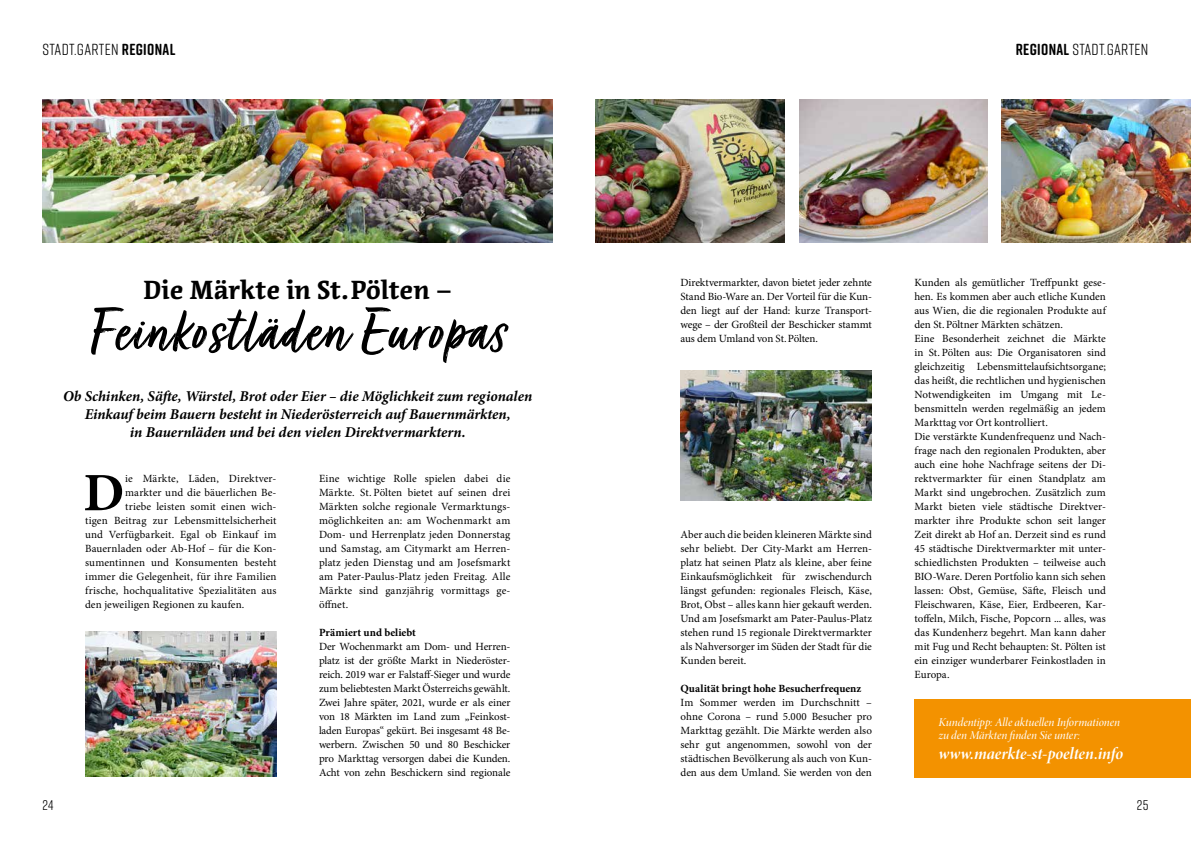
<style>
.page{position:relative;width:1191px;height:842px;background:#fff}
.page>*{position:absolute;margin:0;border:0;box-sizing:border-box;transform-origin:0 0}
.t1{font:70px "Turbinado Pro";letter-spacing:.02em;color:#000}
.t2{font:700 54.1px "Minion Pro";color:#000}
.t3{font:700 26px "Acuta";letter-spacing:-.005em;color:#000}
.t4{font:17px "Minion Pro Bold It Disp";letter-spacing:-.005em;color:#fff}
.t5{font:16px "Rift Soft";letter-spacing:.015em;color:#000}
.t6{font:italic 700 15px/18px "Minion Pro";letter-spacing:-.005em;color:#000;text-align:center}
.t7{font:14px "Rift Soft";color:#000}
.t8{font:12px/13px "Minion Pro Medium It Disp";letter-spacing:-.005em;color:#fff}
.t9{font:11px/14px "Minion Pro";color:#000;text-align:justify}
.t10{font:700 11px "Minion Pro";letter-spacing:.005em;color:#000}
.s1{font-weight:700}
</style>
<div class="page">
<div style="left:914px;top:699px;width:277px;height:78px;background:#f39200"></div>
<img style="left:85px;top:632px;width:191px;height:144px">
<img style="left:680px;top:371px;width:192px;height:129px">
<img style="left:43px;top:99px;width:510px;height:143px">
<img style="left:595px;top:99px;width:190px;height:143px">
<img style="left:799px;top:99px;width:188px;height:143px">
<img style="left:1001px;top:99px;width:190px;height:143px">
<h3 class="t5" style="left:43px;top:38px;width:134px">STADT.GARTEN <span class="s1">REGIONAL</span></h3>
<h3 class="t5" style="left:1015px;top:38px;width:134px"><span class="s1">REGIONAL</span> STADT.GARTEN</h3>
<h3 class="t3" style="left:144px;top:274px;width:310px">Die Märkte in St. Pölten –</h3>
<h1 class="t1" style="left:89px;top:293px;width:418px">Feinkostläden Europas</h1>
<h3 class="t6" style="left:63px;top:387px;width:471px">Ob Schinken, Säfte, Würstel, Brot oder Eier – die Möglichkeit zum regionalen<br>Einkauf beim Bauern besteht in Niederösterreich auf Bauernmärkten,<br>in Bauernläden und bei den vielen Direktvermarktern.</h3>
<h2 class="t2" style="left:83px;top:455px;width:43px">D</h2>
<p class="t9" style="left:125px;top:472px;width:153px">ie Märkte, Läden, Direktver-</p>
<p class="t9" style="left:125px;top:486px;width:153px">markter und die bäuerlichen Be-</p>
<p class="t9" style="left:125px;top:500px;width:153px">triebe leisten somit einen wich-</p>
<p class="t9" style="left:85px;top:514px;width:193px">tigen Beitrag zur Lebensmittelsicherheit</p>
<p class="t9" style="left:85px;top:528px;width:193px">und Verfügbarkeit. Egal ob Einkauf im</p>
<p class="t9" style="left:85px;top:542px;width:193px">Bauernladen oder Ab-Hof – für die Kon-</p>
<p class="t9" style="left:85px;top:556px;width:193px">sumentinnen und Konsumenten besteht</p>
<p class="t9" style="left:85px;top:570px;width:193px">immer die Gelegenheit, für ihre Familien</p>
<p class="t9" style="left:85px;top:584px;width:193px">frische, hochqualitative Spezialitäten aus</p>
<p class="t9" style="left:85px;top:598px;width:161px">den jeweiligen Regionen zu kaufen.</p>
<p class="t9" style="left:319px;top:472px;width:193px">Eine wichtige Rolle spielen dabei die Märkte. St. Pölten bietet auf seinen drei Märkten solche regionale Vermarktungs&shy;möglichkeiten an: am Wochenmarkt am Dom- und Herrenplatz jeden Donnerstag und Samstag, am Citymarkt am Herren&shy;platz jeden Dienstag und am Josefsmarkt am Pater-Paulus-Platz jeden Freitag. Alle Märkte sind ganzjährig vormittags ge&shy;öffnet.</p>
<p class="t10" style="left:319px;top:625px;width:98px">Prämiert und beliebt</p>
<p class="t9" style="left:319px;top:640px;width:193px">Der Wochenmarkt am Dom- und Herren&shy;platz ist der größte Markt in Niederöster&shy;reich. 2019 war er Falstaff-Sieger und wurde zum beliebtesten Markt Österreichs gewählt.<br>Zwei Jahre später, 2021, wurde er als einer von 18 Märkten im Land zum „Feinkost&shy;laden Europas“ gekürt. Bei insgesamt 48 Be&shy;werbern. Zwischen 50 und 80 Beschicker pro Markttag versorgen dabei die Kunden.<br>Acht von zehn Beschickern sind regionale</p>
<p class="t9" style="left:680px;top:276px;width:193px">Direktvermarkter, davon bietet jeder zehnte Stand Bio-Ware an. Der Vorteil für die Kun&shy;den liegt auf der Hand: kurze Transport&shy;wege – der Großteil der Beschicker stammt aus dem Umland von St. Pölten.</p>
<p class="t9" style="left:680px;top:528px;width:193px">Aber auch die beiden kleineren Märkte sind sehr beliebt. Der City-Markt am Herren&shy;platz hat seinen Platz als kleine, aber feine Einkaufsmöglichkeit für zwischendurch längst gefunden: regionales Fleisch, Käse, Brot, Obst – alles kann hier gekauft werden.<br>Und am Josefsmarkt am Pater-Paulus-Platz stehen rund 15 regionale Direktvermarkter als Nahversorger im Süden der Stadt für die Kunden bereit.</p>
<p class="t10" style="left:680px;top:681px;width:182px">Qualität bringt hohe Besucherfrequenz</p>
<p class="t9" style="left:680px;top:696px;width:193px">Im Sommer werden im Durchschnitt – ohne Corona – rund 5.000 Besucher pro Markttag gezählt. Die Märkte werden also sehr gut angenommen, sowohl von der städtischen Bevölkerung als auch von Kun&shy;den aus dem Umland. Sie werden von den</p>
<p class="t9" style="left:914px;top:276px;width:193px;text-align:left">Kunden als gemütlicher Treffpunkt gese&shy;hen. Es kommen aber auch etliche Kunden aus Wien, die die regionalen Produkte auf den St. Pöltner Märkten schätzen.<br>Eine Besonderheit zeichnet die Märkte in St. Pölten aus: Die Organisatoren sind gleichzeitig Lebensmittelaufsichtsorgane; das heißt, die rechtlichen und hygienischen Notwendigkeiten im Umgang mit Le&shy;bensmitteln werden regelmäßig an jedem Markttag vor Ort kontrolliert.<br>Die verstärkte Kundenfrequenz und Nach&shy;frage nach den regionalen Produkten, aber auch eine hohe Nachfrage seitens der Di&shy;rektvermarkter für einen Standplatz am Markt sind ungebrochen. Zusätzlich zum Markt bieten viele städtische Direktver&shy;markter ihre Produkte schon seit langer Zeit direkt ab Hof an. Derzeit sind es rund 45 städtische Direktvermarkter mit unter&shy;schiedlichsten Produkten – teilweise auch BIO-Ware. Deren Portfolio kann sich sehen lassen: Obst, Gemüse, Säfte, Fleisch und Fleischwaren, Käse, Eier, Erdbeeren, Kar&shy;toffeln, Milch, Fische, Popcorn ... alles, was das Kundenherz begehrt. Man kann daher mit Fug und Recht behaupten: St. Pölten ist ein einziger wunderbarer Feinkostladen in Europa.</p>
<p class="t8" style="left:938px;top:716px;width:183px">Kundentipp: Alle aktuellen Informationen zu den Märkten finden Sie unter:</p>
<h3 class="t4" style="left:938px;top:744px;width:186px">www.maerkte-st-poelten.info</h3>
<p class="t7" style="left:43px;top:796px;width:13px">24</p>
<p class="t7" style="left:1136px;top:796px;width:13px">25</p>
</div>
